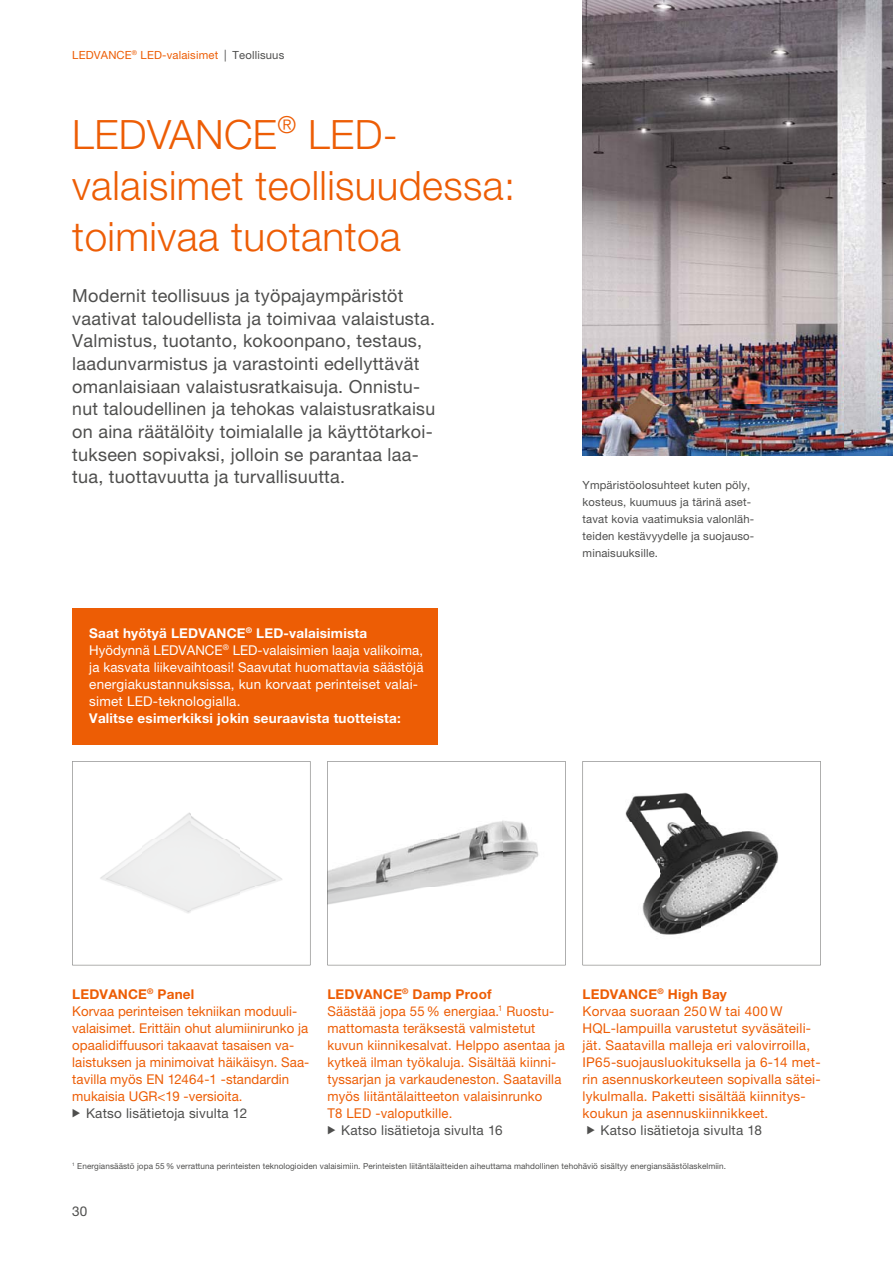
<style>
.page{position:relative;width:893px;height:1263px;background:#fff}
.page>*{position:absolute;margin:0;border:0;box-sizing:border-box;transform-origin:0 0}
.t1{font:300 40.5px/51px "Helvetica Neue LT Pro";letter-spacing:.01em;color:#ed5d05}
.t2{font:18px/22.6px "Helvetica Neue LT Pro";letter-spacing:.015em;color:#4e4e4d}
.t3{font:13.5px/17px "Helvetica Neue LT Pro";letter-spacing:.015em;color:#ed5d05}
.t4{font:13.5px/17px "Helvetica Neue LT Pro";letter-spacing:.01em;color:#fff}
.t5{font:13.5px "Helvetica Neue LT Pro";letter-spacing:.015em;color:#4e4e4d}
.t6{font:700 13.5px "Helvetica Neue LT Pro";letter-spacing:.015em;color:#fff}
.t7{font:11.25px/17px "Helvetica Neue LT Pro";letter-spacing:.015em;color:#4e4e4d}
.t8{font:11.25px "Helvetica Neue LT Pro";letter-spacing:.015em;color:#ed5d05}
.t9{font:8.25px "Helvetica Neue LT Pro";letter-spacing:.01em;color:#4e4e4d}
.s1{font-size:11.7px;color:#4e4e4d}
.s2{color:#4e4e4d}
.s3{font-weight:700}
</style>
<div class="page">
<img style="left:583px;top:0;width:310px;height:455px">
<svg style="left:72px;top:761px;width:238px;height:204px"></svg>
<svg style="left:327px;top:761px;width:239px;height:204px"></svg>
<svg style="left:583px;top:761px;width:238px;height:204px"></svg>
<div style="left:72px;top:608px;width:366px;height:136px;background:#ed5d05"></div>
<p class="t8" style="left:72px;top:51px;width:214px">LEDVANCE<sup>®</sup> LED-valaisimet <span class="s1">|</span> <span class="s2">Teollisuus</span></p>
<h1 class="t1" style="left:72px;top:113px;width:444px">LEDVANCE<sup>®</sup> LED&shy;valaisimet teollisuudessa: toimivaa tuotantoa</h1>
<p class="t2" style="left:72px;top:286px;width:364px">Modernit teollisuus ja työpajaympäristöt vaativat taloudellista ja toimivaa valaistusta.<br>Valmistus, tuotanto, kokoonpano, testaus, laadunvarmistus ja varastointi edellyttävät omanlaisiaan valaistusratkaisuja. Onnistu&shy;nut taloudellinen ja tehokas valaistusratkaisu on aina räätälöity toimialalle ja käyttötarkoi&shy;tukseen sopivaksi, jolloin se parantaa laa&shy;tua, tuottavuutta ja turvallisuutta.</p>
<p class="t4" style="left:89px;top:626px;width:336px"><span class="s3">Saat hyötyä LEDVANCE</span><sup>®</sup> <span class="s3">LED-valaisimista </span>Hyödynnä LEDVANCE<sup>®</sup> LED-valaisimien laaja valikoima, ja kasvata liikevaihtoasi! Saavutat huomattavia säästöjä energiakustannuksissa, kun korvaat perinteiset valai&shy;simet LED-teknologialla.</p>
<p class="t6" style="left:89px;top:714px;width:313px">Valitse esimerkiksi jokin seuraavista tuotteista:</p>
<p class="t7" style="left:583px;top:478px;width:173px">Ympäristöolosuhteet kuten pöly, kosteus, kuumuus ja tärinä aset&shy;tavat kovia vaatimuksia valonläh&shy;teiden kestävyydelle ja suojauso&shy;minaisuuksille.</p>
<p class="t3" style="left:72px;top:987px;width:239px"><span class="s3">LEDVANCE</span><sup>®</sup> <span class="s3">Panel<br></span>Korvaa perinteisen tekniikan moduuli&shy;valaisimet. Erittäin ohut alumiinirunko ja opaalidiffuusori takaavat tasaisen va&shy;laistuksen ja minimoivat häikäisyn. Saa&shy;tavilla myös EN 12464-1 -standardin mukaisia UGR&lt;19 -versioita.</p>
<p class="t5" style="left:86px;top:1109px;width:163px">Katso lisätietoja sivulta 12</p>
<p class="t3" style="left:327px;top:987px;width:239px"><span class="s3">LEDVANCE</span><sup>®</sup> <span class="s3">Damp Proof<br></span>Säästää jopa 55 % energiaa.<sup>1</sup> Ruostu&shy;mattomasta teräksestä valmistetut kuvun kiinnikesalvat. Helppo asentaa ja kytkeä ilman työkaluja. Sisältää kiinni&shy;tyssarjan ja varkaudeneston. Saatavilla myös liitäntälaitteeton valaisinrunko<br>T8 LED -valoputkille.</p>
<p class="t5" style="left:341px;top:1126px;width:163px">Katso lisätietoja sivulta 16</p>
<p class="t3" style="left:583px;top:987px;width:240px"><span class="s3">LEDVANCE</span><sup>®</sup> <span class="s3">High Bay<br></span>Korvaa suoraan 250 W tai 400 W HQL-lampuilla varustetut syväsäteili&shy;jät. Saatavilla malleja eri valovirroilla, IP65-suojausluokituksella ja 6-14 met&shy;rin asennuskorkeuteen sopivalla sätei&shy;lykulmalla. Paketti sisältää kiinnitys&shy;koukun ja asennuskiinnikkeet.</p>
<p class="t5" style="left:601px;top:1126px;width:163px">Katso lisätietoja sivulta 18</p>
<p class="t9" style="left:72px;top:1163px;width:655px"><sup>1</sup> Energiansäästö jopa 55 % verrattuna perinteisten teknologioiden valaisimiin. Perinteisten liitäntälaitteiden aiheuttama mahdollinen tehohäviö sisältyy energiansäästölaskelmiin.</p>
<p class="t5" style="left:72px;top:1206px;width:17px">30</p>
</div>
